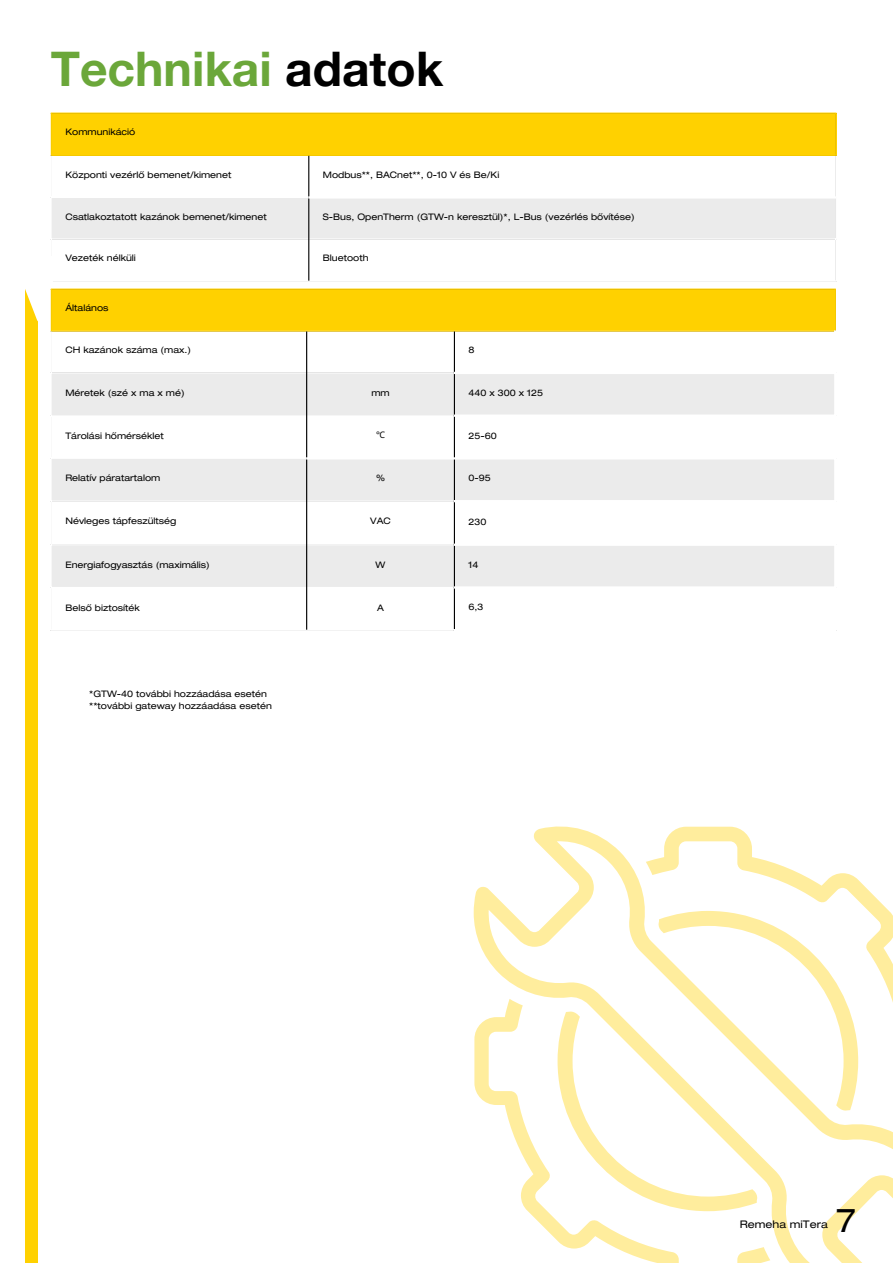
<style>
.page{position:relative;width:893px;height:1264px;background:#fff}
.page>*{position:absolute;margin:0;border:0;box-sizing:border-box;transform-origin:0 0}
.t1{font:700 48px "Helvetica Neue LT Pro";color:#6ba73a}
.t2{font:expanded 33px "Helvetica Neue LT Pro";color:#000}
.t3{font:expanded 10.5px "Helvetica Neue LT Pro";letter-spacing:.005em;color:#000}
.t4{font:expanded 9px "Helvetica Neue LT Pro";color:#000}
.t5{font:9px "Noto Sans";color:#000}
.s1{color:#000}
</style>
<div class="page">
<div style="left:51px;top:113px;width:785px;height:42px;background:#ffd100"></div>
<div style="left:52px;top:198px;width:783px;height:40px;background:#ebebeb"></div>
<hr style="left:51px;top:112px;width:785px;height:2px;background:#ffd100">
<hr style="left:51px;top:155px;width:785px;height:1px;background:#ffd100">
<hr style="left:308px;top:156px;width:1px;height:125px;background:#000">
<hr style="left:308px;top:196px;width:528px;height:2px;background:#fff">
<div style="left:51px;top:289px;width:784px;height:42px;background:#ffd100"></div>
<svg style="left:52px;top:331px;width:782px;height:298px"></svg>
<svg style="left:52px;top:373px;width:782px;height:214px;fill:#ebebeb"></svg>
<hr style="left:51px;top:288px;width:784px;height:2px;background:#ffd100">
<hr style="left:51px;top:372px;width:403px;height:1px;background:#fff">
<hr style="left:51px;top:415px;width:403px;height:1px;background:#fff">
<hr style="left:51px;top:458px;width:255px;height:1px;background:#fff">
<hr style="left:51px;top:500px;width:403px;height:1px;background:#fff">
<hr style="left:51px;top:544px;width:403px;height:1px;background:#fff">
<hr style="left:51px;top:587px;width:403px;height:1px;background:#fff">
<hr style="left:306px;top:331px;width:1px;height:298px;background:#000">
<hr style="left:454px;top:331px;width:1px;height:298px;background:#000">
<hr style="left:834px;top:330px;width:2px;height:299px;background:#fff">
<hr style="left:454px;top:372px;width:382px;height:2px;background:#fff">
<hr style="left:454px;top:414px;width:382px;height:3px;background:#fff">
<hr style="left:306px;top:457px;width:530px;height:2px;background:#fff">
<hr style="left:454px;top:500px;width:382px;height:2px;background:#fff">
<hr style="left:454px;top:543px;width:382px;height:3px;background:#fff">
<hr style="left:454px;top:586px;width:382px;height:2px;background:#fff">
<div style="left:25px;top:288px;width:13px;height:974px;background:#ffd100"></div>
<svg style="left:25px;top:281px;width:38px;height:40px"></svg>
<svg style="left:473px;top:826px;width:419px;height:436px"></svg>
<p class="t1" style="left:51px;top:52px;width:394px">Technikai <span class="s1">adatok</span></p>
<p class="t4" style="left:65px;top:129px;width:71px">Kommunikáció</p>
<p class="t4" style="left:65px;top:171px;width:167px">Központi vezérlő bemenet/kimenet</p>
<p class="t4" style="left:323px;top:171px;width:178px">Modbus**, BACnet**, 0-10 V és Be/Ki</p>
<p class="t4" style="left:65px;top:213px;width:203px">Csatlakoztatott kazánok bemenet/kimenet</p>
<p class="t4" style="left:323px;top:214px;width:313px">S-Bus, OpenTherm (GTW-n keresztül)*, L-Bus (vezérlés bővítése)</p>
<p class="t4" style="left:65px;top:255px;width:72px">Vezeték nélküli</p>
<p class="t4" style="left:323px;top:255px;width:47px">Bluetooth</p>
<p class="t4" style="left:65px;top:305px;width:45px">Általános</p>
<p class="t4" style="left:65px;top:347px;width:127px">CH kazánok száma (max.)</p>
<p class="t4" style="left:468px;top:347px;width:8px">8</p>
<p class="t4" style="left:65px;top:389px;width:121px">Méretek (szé x ma x mé)</p>
<p class="t4" style="left:371px;top:389px;width:20px">mm</p>
<p class="t4" style="left:468px;top:389px;width:76px">440 x 300 x 125</p>
<p class="t4" style="left:65px;top:432px;width:100px">Tárolási hőmérséklet</p>
<p class="t5" style="left:376px;top:428px;width:10px">℃</p>
<p class="t4" style="left:468px;top:432px;width:30px">25-60</p>
<p class="t4" style="left:65px;top:475px;width:96px">Relatív páratartalom</p>
<p class="t4" style="left:376px;top:475px;width:10px">%</p>
<p class="t4" style="left:468px;top:475px;width:24px">0-95</p>
<p class="t4" style="left:65px;top:518px;width:112px">Névleges tápfeszültség</p>
<p class="t4" style="left:370px;top:518px;width:22px">VAC</p>
<p class="t4" style="left:468px;top:518px;width:20px">230</p>
<p class="t4" style="left:65px;top:561px;width:146px">Energiafogyasztás (maximális)</p>
<p class="t4" style="left:375px;top:561px;width:11px">W</p>
<p class="t4" style="left:468px;top:561px;width:11px">14</p>
<p class="t4" style="left:65px;top:604px;width:76px">Belső biztosíték</p>
<p class="t4" style="left:377px;top:604px;width:8px">A</p>
<p class="t4" style="left:468px;top:604px;width:17px">6,3</p>
<p class="t4" style="left:89px;top:690px;width:179px">*GTW-40 további hozzáadása esetén</p>
<p class="t4" style="left:89px;top:702px;width:184px">**további gateway hozzáadása esetén</p>
<p class="t3" style="left:739px;top:1220px;width:90px">Remeha miTera</p>
<p class="t2" style="left:836px;top:1208px;width:21px">7</p>
</div>
